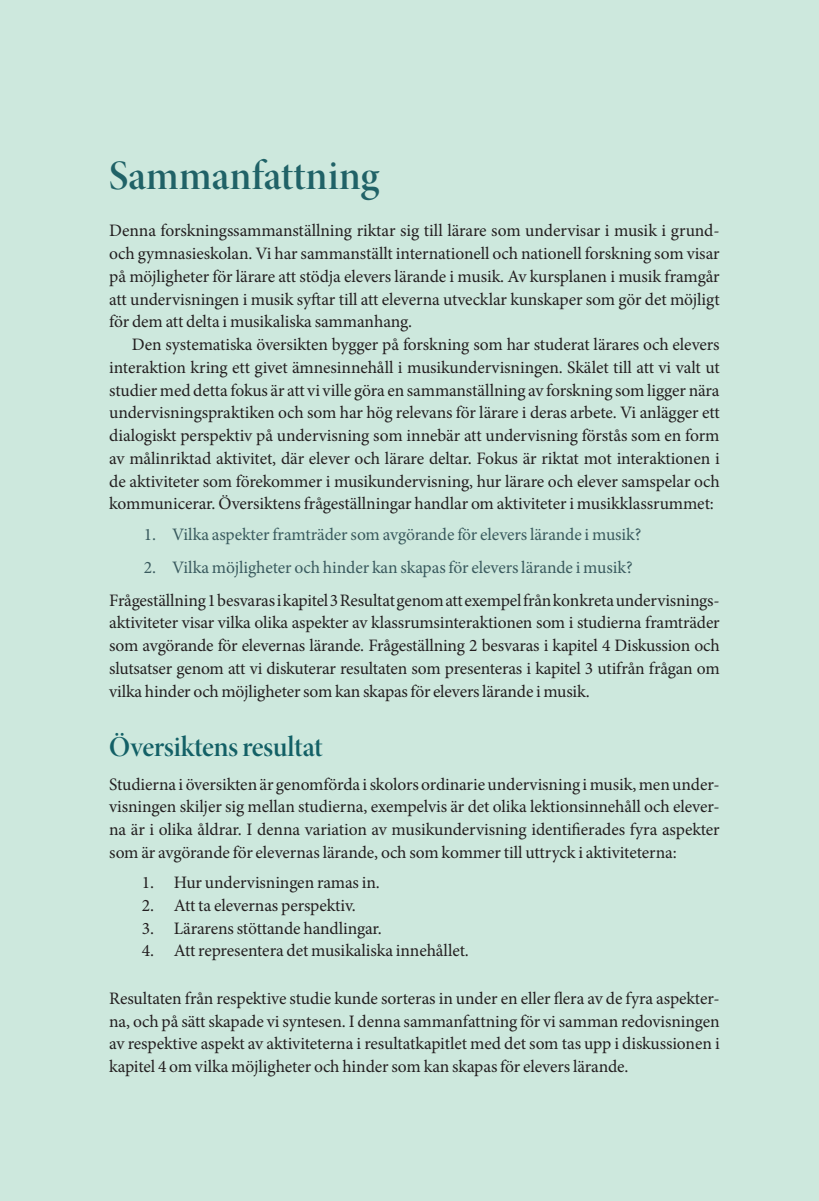
<style>
.page{position:relative;width:819px;height:1201px;background:#fff}
.page>*{position:absolute;margin:0;border:0;box-sizing:border-box;transform-origin:0 0}
.t1{font:42px "Minion Pro Semibold Disp";color:#206267}
.t2{font:28.88px "Minion Pro Semibold Disp";letter-spacing:-.015em;color:#136066}
.t3{font:17.5px/22.8px "Minion Pro";letter-spacing:-.01em;color:#231f20;text-align:justify}
.t4{font:17.5px "Minion Pro";letter-spacing:-.005em;color:#395a5e}
</style>
<div class="page">
<div style="left:0;top:0;width:819px;height:1200px;background:#cde8dd"></div>
<h1 class="t1" style="left:109px;top:148px;width:271px">Sammanfattning</h1>
<p class="t3" style="left:109px;top:219px;width:612px">Denna forskningssammanställning riktar sig till lärare som undervisar i musik i grund&shy;och gymnasieskolan. Vi har sammanställt internationell och nationell forskning som visar på möjligheter för lärare att stödja elevers lärande i musik. Av kursplanen i musik framgår att undervisningen i musik syftar till att eleverna utvecklar kunskaper som gör det möjligt för dem att delta i musikaliska sammanhang.</p>
<p class="t3" style="left:109px;top:333px;width:612px;text-indent:23px">Den systematiska översikten bygger på forskning som har studerat lärares och elevers interaktion kring ett givet ämnesinnehåll i musikundervisningen. Skälet till att vi valt ut stu dier med detta fokus är att vi ville göra en sammanställning av forskning som ligger nära undervisningspraktiken och som har hög relevans för lärare i deras arbete. Vi anlägger ett dialogiskt perspektiv på undervisning som innebär att undervisning förstås som en form av målinriktad aktivitet, där elever och lärare deltar. Fokus är riktat mot interaktionen i de aktiviteter som förekommer i musikundervisning, hur lärare och elever samspelar och kommunicerar. Översiktens frågeställ ningar handlar om aktiviteter i musikklassrummet:</p>
<p class="t4" style="left:144px;top:523px;width:499px">1. Vilka aspekter framträder som avgörande för elevers lärande i musik?</p>
<p class="t4" style="left:144px;top:555px;width:490px">2. Vilka möjligheter och hinder kan skapas för elevers lärande i musik?</p>
<p class="t3" style="left:109px;top:589px;width:612px">Frågeställning 1 besvaras i kapitel 3 Resultat genom att exempel från konkreta undervisnings&shy;aktiviteter visar vilka olika aspekter av klassrumsinteraktionen som i studierna framträder som avgörande för elevernas lärande. Frågeställning 2 besvaras i kapitel 4 Diskussion och slutsatser genom att vi diskuterar resultaten som presenteras i kapitel 3 utifrån frågan om vilka hinder och möjligheter som kan skapas för elevers lärande i musik.</p>
<h2 class="t2" style="left:109px;top:728px;width:215px">Översiktens resultat</h2>
<p class="t3" style="left:109px;top:772px;width:612px">Studierna i översikten är genomförda i skolors ordinarie undervisning i musik, men under&shy;visningen skiljer sig mellan studierna, exempelvis är det olika lektionsinnehåll och elever&shy;na är i olika åldrar. I denna variation av musikundervisning identifierades fyra aspek ter som är avgörande för elevernas lärande, och som kommer till uttryck i aktiviteterna:</p>
<p class="t3" style="left:142px;top:871px;width:240px">1. Hur undervisningen ramas in.</p>
<p class="t3" style="left:142px;top:894px;width:215px">2. Att ta elevernas perspektiv.</p>
<p class="t3" style="left:142px;top:916px;width:242px">3. Lärarens stöttande handlingar.</p>
<p class="t3" style="left:142px;top:939px;width:329px">4. Att representera det musikaliska innehållet.</p>
<p class="t3" style="left:109px;top:987px;width:612px">Resultaten från respektive studie kunde sorteras in under en eller flera av de fyra aspekter&shy;na, och på sätt skapade vi syntesen. I denna sammanfattning för vi samman redovisningen av respek tive aspekt av aktiviteterna i resultatkapitlet med det som tas upp i diskussionen i kapitel 4 om vilka möjligheter och hinder som kan skapas för elevers lärande.</p>
</div>
